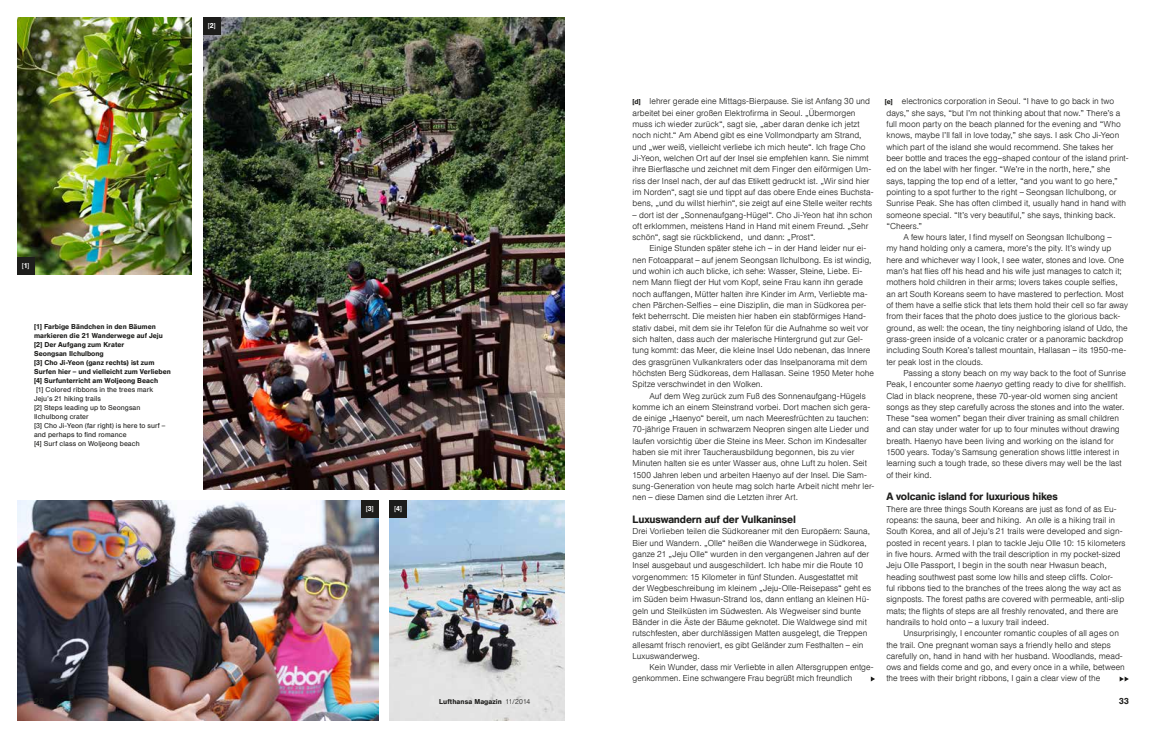
<style>
.page{position:relative;width:1163px;height:738px;background:#fff}
.page>*{position:absolute;margin:0;border:0;box-sizing:border-box;transform-origin:0 0}
.t1{font:500 10.5px "Helvetica DLHCGH";letter-spacing:.005em;color:#1d1d1b}
.t2{font:300 8.5px/11.3px "Helvetica DLHCGH";letter-spacing:.01em;color:#1d1d1b}
.t3{font:500 8.5px "Helvetica DLHCGH";color:#1d1d1b}
.t4{font:500 7px/9px "Helvetica DLHCGH";letter-spacing:.025em;color:#1d1d1b}
.t5{font:7px/9px "Helvetica DLHCGH";letter-spacing:.02em;color:#1d1d1b}
.t6{font:7px "Helvetica DLHCGH";color:#fff}
.s1{font-weight:500}
.s2{font-style:italic}
.s3{font-weight:300}
</style>
<div class="page">
<img style="left:389px;top:500px;width:175px;height:220px">
<img style="left:17px;top:500px;width:361px;height:220px">
<img style="left:17px;top:17px;width:175px;height:257px">
<img style="left:203px;top:17px;width:361px;height:471px">
<div style="left:203px;top:17px;width:17px;height:17px;background:#1d1d1b"></div>
<div style="left:361px;top:500px;width:17px;height:17px;background:#1d1d1b"></div>
<div style="left:389px;top:500px;width:17px;height:17px;background:#1d1d1b"></div>
<div style="left:17px;top:257px;width:17px;height:17px;background:#1d1d1b"></div>
<svg style="left:1119px;top:676px;width:9px;height:5px"></svg>
<svg style="left:870px;top:676px;width:4px;height:5px"></svg>
<p class="t6" style="left:208px;top:21px;width:10px">[<span class="s1">2</span>]</p>
<p class="t6" style="left:22px;top:261px;width:9px">[<span class="s1">1</span>]</p>
<p class="t4" style="left:34px;top:322px;width:138px">[1] Farbige Bändchen in den Bäumen markieren die 21 Wanderwege auf Jeju [2] Der Aufgang zum Krater<br>Seongsan Ilchulbong<br>[3] Cho Ji-Yeon (ganz rechts) ist zum Surfen hier – und vielleicht zum Verlieben [4] Surfunterricht am Woljeong Beach</p>
<p class="t5" style="left:34px;top:385px;width:133px">[1] Colored ribbons in the trees mark<br>Jeju’s 21 hiking trails<br>[2] Steps leading up to Seongsan<br>Ilchulbong crater<br>[3] Cho Ji-Yeon (far right) is here to surf – and perhaps to find romance<br>[4] Surf class on Woljeong beach</p>
<p class="t6" style="left:365px;top:504px;width:10px">[<span class="s1">3</span>]</p>
<p class="t6" style="left:394px;top:504px;width:9px">[<span class="s1">4</span>]</p>
<p class="t2" style="left:632px;top:96px;width:242px;text-indent:17px">lehrer gerade eine Mittags-Bierpause. Sie ist Anfang 30 und arbeitet bei einer großen Elektrofirma in Seoul. „Übermorgen muss ich wieder zurück“, sagt sie, „aber daran denke ich jetzt noch nicht.“ Am Abend gibt es eine Vollmondparty am Strand, und „wer weiß, vielleicht verliebe ich mich heute“. Ich frage Cho Ji-Yeon, welchen Ort auf der Insel sie empfehlen kann. Sie nimmt ihre Bierflasche und zeichnet mit dem Finger den eiförmigen Um&shy;riss der Insel nach, der auf das Etikett gedruckt ist. „Wir sind hier im Norden“, sagt sie und tippt auf das obere Ende eines Buchsta&shy;bens, „und du willst hierhin“, sie zeigt auf eine Stelle weiter rechts</p>
<p class="t2" style="left:632px;top:209px;width:241px">– dort ist der „Sonnenaufgang-Hügel“. Cho Ji-Yeon hat ihn schon oft erklommen, meistens Hand in Hand mit einem Freund. „Sehr schön“, sagt sie rückblickend, und dann: „Prost“.</p>
<p class="t2" style="left:632px;top:243px;width:243px;text-indent:17px">Einige Stunden später stehe ich – in der Hand leider nur ei&shy;nen Fotoapparat – auf jenem Seongsan Ilchulbong. Es ist windig, und wohin ich auch blicke, ich sehe: Wasser, Steine, Liebe. Ei&shy;nem Mann fliegt der Hut vom Kopf, seine Frau kann ihn gerade noch auffangen, Mütter halten ihre Kinder im Arm, Verliebte ma&shy;chen Pärchen-Selfies – eine Disziplin, die man in Südkorea per&shy;fekt beherrscht. Die meisten hier haben ein stabförmiges Hand&shy;stativ dabei, mit dem sie ihr Telefon für die Aufnahme so weit vor sich halten, dass auch der malerische Hintergrund gut zur Gel&shy;tung kommt: das Meer, die kleine Insel Udo nebenan, das Innere des grasgrünen Vulkankraters oder das Inselpanorama mit dem höchsten Berg Südkoreas, dem Hallasan. Seine 1950 Meter hohe Spitze verschwindet in den Wolken.</p>
<p class="t2" style="left:632px;top:390px;width:243px;text-indent:17px">Auf dem Weg zurück zum Fuß des Sonnenaufgang-Hügels komme ich an einem Steinstrand vorbei. Dort machen sich gera&shy;de einige „Haenyo“ bereit, um nach Meeresfrüchten zu tauchen:<br>70-jährige Frauen in schwarzem Neopren singen alte Lieder und laufen vorsichtig über die Steine ins Meer. Schon im Kindesalter haben sie mit ihrer Taucherausbildung begonnen, bis zu vier Minuten halten sie es unter Wasser aus, ohne Luft zu holen. Seit 1500 Jahren leben und arbeiten Haenyo auf der Insel. Die Sam&shy;sung-Generation von heute mag solch harte Arbeit nicht mehr ler&shy;nen – diese Damen sind die Letzten ihrer Art.</p>
<p class="t1" style="left:632px;top:513px;width:164px">Luxuswandern auf der Vulkaninsel</p>
<p class="t2" style="left:632px;top:525px;width:240px">Drei Vorlieben teilen die Südkoreaner mit den Europäern: Sauna, Bier und Wandern. „Olle“ heißen die Wanderwege in Südkorea, ganze 21 „Jeju Olle“ wurden in den vergangenen Jahren auf der Insel ausgebaut und ausgeschildert. Ich habe mir die Route 10 vorgenommen: 15 Kilometer in fünf Stunden. Ausgestattet mit der Wegbeschreibung im kleinem „Jeju-Olle-Reisepass“ geht es im Süden beim Hwasun-Strand los, dann entlang an kleinen Hü&shy;geln und Steilküsten im Südwesten. Als Wegweiser sind bunte Bänder in die Äste der Bäume geknotet. Die Waldwege sind mit rutschfesten, aber durchlässigen Matten ausgelegt, die Treppen allesamt frisch renoviert, es gibt Geländer zum Festhalten – ein Luxuswanderweg.</p>
<p class="t2" style="left:632px;top:661px;width:242px;text-indent:17px">Kein Wunder, dass mir Verliebte in allen Altersgruppen entge&shy;genkommen. Eine schwangere Frau begrüßt mich freundlich</p>
<p class="t2" style="left:901px;top:96px;width:214px">electronics corporation in Seoul. “I have to go back in two</p>
<p class="t2" style="left:886px;top:107px;width:235px">days,” she says, “but I’m not thinking about that now.” There’s a</p>
<p class="t2" style="left:886px;top:118px;width:236px">full moon party on the beach planned for the evening and “Who</p>
<p class="t2" style="left:886px;top:130px;width:234px">knows, maybe I’ll fall in love today,” she says. I ask Cho Ji-Yeon</p>
<p class="t2" style="left:886px;top:141px;width:229px">which part of the island she would recommend. She takes her</p>
<p class="t2" style="left:886px;top:152px;width:244px">beer bottle and traces the egg–shaped contour of the island print-</p>
<p class="t2" style="left:886px;top:164px;width:225px">ed on the label with her finger. “We’re in the north, here,” she</p>
<p class="t2" style="left:886px;top:175px;width:233px">says, tapping the top end of a letter, “and you want to go here,”</p>
<p class="t2" style="left:886px;top:186px;width:232px">pointing to a spot further to the right – Seongsan Ilchulbong, or</p>
<p class="t2" style="left:886px;top:197px;width:241px">Sunrise Peak. She has often climbed it, usually hand in hand with</p>
<p class="t2" style="left:886px;top:209px;width:231px">someone special. “It’s very beautiful,” she says, thinking back.</p>
<p class="t2" style="left:886px;top:220px;width:37px">“Cheers.”</p>
<p class="t2" style="left:903px;top:231px;width:209px">A few hours later, I find myself on Seongsan Ilchulbong –</p>
<p class="t2" style="left:886px;top:243px;width:226px">my hand holding only a camera, more’s the pity. It’s windy up</p>
<p class="t2" style="left:886px;top:254px;width:239px">here and whichever way I look, I see water, stones and love. One</p>
<p class="t2" style="left:886px;top:265px;width:237px">man’s hat flies off his head and his wife just manages to catch it;</p>
<p class="t2" style="left:886px;top:277px;width:233px">mothers hold children in their arms; lovers takes couple selfies,</p>
<p class="t2" style="left:886px;top:288px;width:238px">an art South Koreans seem to have mastered to perfection. Most</p>
<p class="t2" style="left:886px;top:299px;width:243px">of them have a selfie stick that lets them hold their cell so far away</p>
<p class="t2" style="left:886px;top:310px;width:235px">from their faces that the photo does justice to the glorious back-</p>
<p class="t2" style="left:886px;top:322px;width:242px">ground, as well: the ocean, the tiny neighboring island of Udo, the</p>
<p class="t2" style="left:886px;top:333px;width:238px">grass-green inside of a volcanic crater or a panoramic backdrop</p>
<p class="t2" style="left:886px;top:344px;width:241px">including South Korea’s tallest mountain, Hallasan – its 1950-me-</p>
<p class="t2" style="left:886px;top:356px;width:98px">ter peak lost in the clouds.</p>
<p class="t2" style="left:903px;top:367px;width:224px">Passing a stony beach on my way back to the foot of Sunrise</p>
<p class="t2" style="left:886px;top:378px;width:241px">Peak, I encounter some <span class="s2">haenyo</span> getting ready to dive for shellfish.</p>
<p class="t2" style="left:886px;top:390px;width:232px">Clad in black neoprene, these 70-year-old women sing ancient</p>
<p class="t2" style="left:886px;top:401px;width:239px">songs as they step carefully across the stones and into the water.</p>
<p class="t2" style="left:886px;top:412px;width:234px">These “sea women” began their diver training as small children</p>
<p class="t2" style="left:886px;top:423px;width:235px">and can stay under water for up to four minutes without drawing</p>
<p class="t2" style="left:886px;top:435px;width:229px">breath. Haenyo have been living and working on the island for</p>
<p class="t2" style="left:886px;top:446px;width:234px">1500 years. Today’s Samsung generation shows little interest in</p>
<p class="t2" style="left:886px;top:457px;width:237px">learning such a tough trade, so these divers may well be the last</p>
<p class="t2" style="left:886px;top:469px;width:47px">of their kind.</p>
<p class="t1" style="left:886px;top:490px;width:173px">A volcanic island for luxurious hikes</p>
<p class="t2" style="left:886px;top:503px;width:240px">There are three things South Koreans are just as fond of as Eu&shy;ropeans: the sauna, beer and hiking. An <span class="s2">olle</span> is a hiking trail in South Korea, and all of Jeju’s 21 trails were developed and sign&shy;posted in recent years. I plan to tackle Jeju Olle 10: 15 kilometers in five hours. Armed with the trail description in my pocket-sized Jeju Olle Passport, I begin in the south near Hwasun beach, heading southwest past some low hills and steep cliffs. Color-<br>ful ribbons tied to the branches of the trees along the way act as signposts. The forest paths are covered with permeable, anti-slip mats; the flights of steps are all freshly renovated, and there are handrails to hold onto – a luxury trail indeed.</p>
<p class="t2" style="left:886px;top:627px;width:240px;text-indent:17px">Unsurprisingly, I encounter romantic couples of all ages on the trail. One pregnant woman says a friendly hello and steps carefully on, hand in hand with her husband. Woodlands, mead&shy;ows and fields come and go, and every once in a while, between the trees with their bright ribbons, I gain a clear view of the</p>
<p class="t4" style="left:632px;top:97px;width:10px">[d]</p>
<p class="t4" style="left:884px;top:97px;width:9px">[e]</p>
<p class="t3" style="left:34px;top:695px;width:11px">26</p>
<p class="t4" style="left:439px;top:696px;width:93px">Lufthansa Magazin <span class="s3">11/2014</span></p>
<p class="t3" style="left:1118px;top:695px;width:11px">33</p>
</div>
